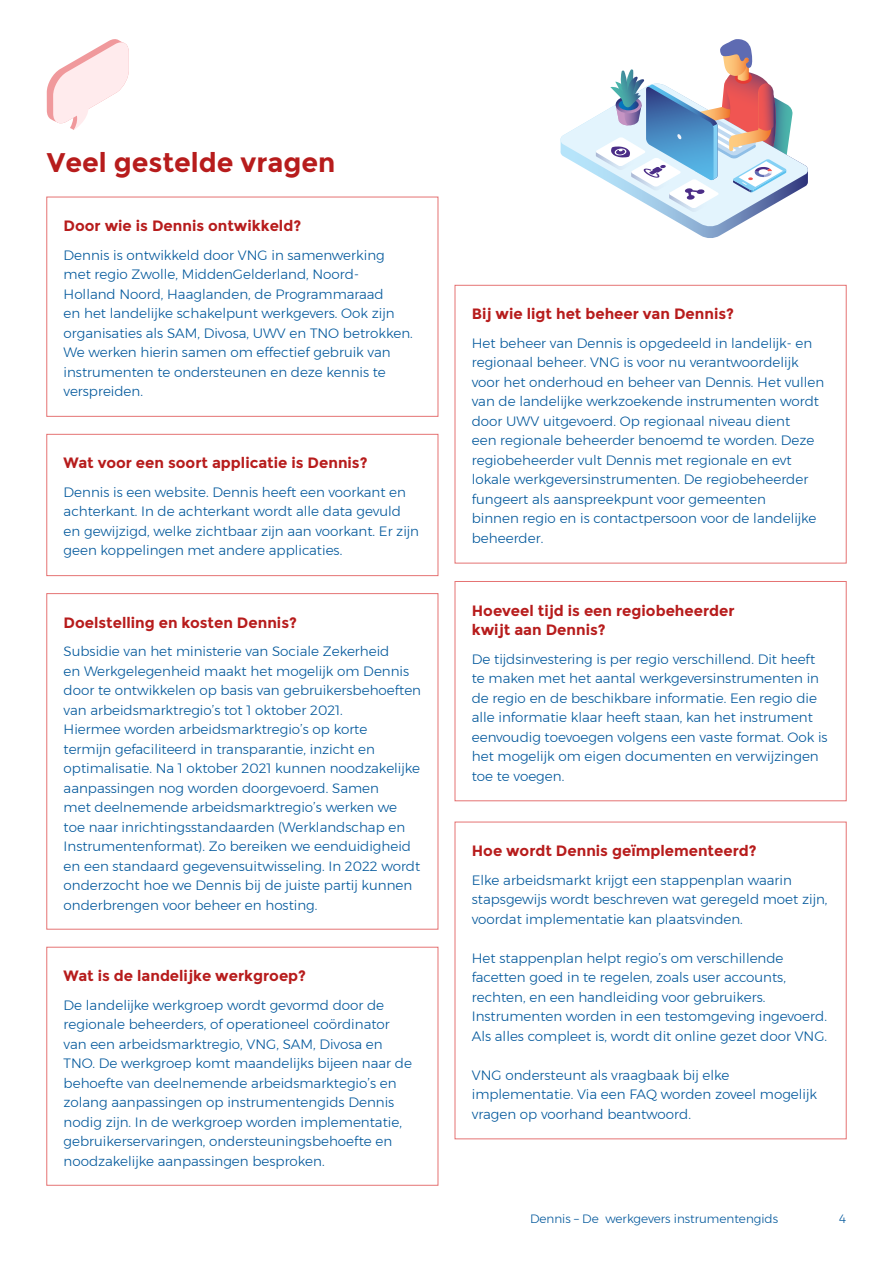
<style>
.page{position:relative;width:893px;height:1263px;background:#fff}
.page>*{position:absolute;margin:0;border:0;box-sizing:border-box;transform-origin:0 0}
.VNG_-_Omslag_titel_b{font:700 27px "Montserrat";color:#b71c1c}
.t1{font:700 15px/19.5px "Montserrat";color:#b71c1c}
.t2{font:300 13.5px/19.5px "Montserrat";color:#01579b}
.t3{font:300 12px "Montserrat";color:#01579b}
</style>
<div class="page">
<svg style="left:560px;top:39px;width:248px;height:199px"></svg>
<svg style="left:47px;top:39px;width:82px;height:91px"></svg>
<div style="left:46px;top:197px;width:392px;height:220px;border:1px solid #e57373"></div>
<div style="left:46px;top:434px;width:392px;height:142px;border:1px solid #e57373"></div>
<div style="left:46px;top:593px;width:392px;height:336px;border:1px solid #e57373"></div>
<div style="left:455px;top:285px;width:392px;height:278px;border:1px solid #e57373"></div>
<div style="left:455px;top:581px;width:392px;height:220px;border:1px solid #e57373"></div>
<div style="left:455px;top:822px;width:392px;height:317px;border:1px solid #e57373"></div>
<div style="left:46px;top:947px;width:392px;height:238px;border:1px solid #e57373"></div>
<p class="VNG_-_Omslag_titel_b" style="left:47px;top:146px;width:290px">Veel gestelde vragen</p>
<p class="t1" style="left:64px;top:216px;width:239px">Door wie is Dennis ontwikkeld?</p>
<p class="t2" style="left:64px;top:245px;width:351px">Dennis is ontwikkeld door VNG in samenwerking met regio Zwolle, MiddenGelderland, Noord-Holland Noord, Haaglanden, de Programmaraad<br>en het landelijke schakelpunt werkgevers. Ook zijn organisaties als SAM, Divosa, UWV en TNO betrokken.<br>We werken hierin samen om effectief gebruik van instrumenten te ondersteunen en deze kennis te verspreiden.</p>
<p class="t1" style="left:64px;top:453px;width:306px">Wat voor een soort applicatie is Dennis?</p>
<p class="t2" style="left:64px;top:482px;width:357px">Dennis is een website. Dennis heeft een voorkant en achterkant. In de achterkant wordt alle data gevuld en gewijzigd, welke zichtbaar zijn aan voorkant. Er zijn geen koppelingen met andere applicaties.</p>
<p class="t1" style="left:64px;top:613px;width:235px">Doelstelling en kosten Dennis?</p>
<p class="t2" style="left:64px;top:641px;width:359px">Subsidie van het ministerie van Sociale Zekerheid<br>en Werkgelegenheid maakt het mogelijk om Dennis door te ontwikkelen op basis van gebruikersbehoeften van arbeidsmarktregio’s tot 1 oktober 2021.<br>Hiermee worden arbeidsmarktregio’s op korte<br>termijn gefaciliteerd in transparantie, inzicht en optimalisatie. Na 1 oktober 2021 kunnen noodzakelijke aanpassingen nog worden doorgevoerd. Samen<br>met deelnemende arbeidsmarktregio’s werken we toe naar inrichtingsstandaarden (Werklandschap en Instrumentenformat). Zo bereiken we eenduidigheid en een standaard gegevensuitwisseling. In 2022 wordt onderzocht hoe we Dennis bij de juiste partij kunnen onderbrengen voor beheer en hosting.</p>
<p class="t1" style="left:64px;top:966px;width:244px">Wat is de landelijke werkgroep?</p>
<p class="t2" style="left:64px;top:995px;width:350px">De landelijke werkgroep wordt gevormd door de regionale beheerders, of operationeel coördinator van een arbeidsmarktregio, VNG, SAM, Divosa en TNO. De werkgroep komt maandelijks bijeen naar de behoefte van deelnemende arbeidsmarktegio’s en zolang aanpassingen op instrumentengids Dennis nodig zijn. In de werkgroep worden implementatie, gebruikerservaringen, ondersteuningsbehoefte en noodzakelijke aanpassingen besproken.</p>
<p class="t1" style="left:472px;top:304px;width:264px">Bij wie ligt het beheer van Dennis?</p>
<p class="t2" style="left:472px;top:333px;width:354px">Het beheer van Dennis is opgedeeld in landelijk- en regionaal beheer. VNG is voor nu verantwoordelijk voor het onderhoud en beheer van Dennis. Het vullen van de landelijke werkzoekende instrumenten wordt door UWV uitgevoerd. Op regionaal niveau dient<br>een regionale beheerder benoemd te worden. Deze regiobeheerder vult Dennis met regionale en evt lokale werkgeversinstrumenten. De regiobeheerder fungeert als aanspreekpunt voor gemeenten<br>binnen regio en is contactpersoon voor de landelijke beheerder.</p>
<p class="t1" style="left:472px;top:600px;width:264px">Hoeveel tijd is een regiobeheerder kwijt aan Dennis?</p>
<p class="t2" style="left:472px;top:649px;width:357px">De tijdsinvestering is per regio verschillend. Dit heeft te maken met het aantal werkgeversinstrumenten in de regio en de beschikbare informatie. Een regio die alle informatie klaar heeft staan, kan het instrument eenvoudig toevoegen volgens een vaste format. Ook is het mogelijk om eigen documenten en verwijzingen toe te voegen.</p>
<p class="t1" style="left:472px;top:841px;width:286px">Hoe wordt Dennis geïmplementeerd?</p>
<p class="t2" style="left:472px;top:870px;width:357px">Elke arbeidsmarkt krijgt een stappenplan waarin stapsgewijs wordt beschreven wat geregeld moet zijn, voordat implementatie kan plaatsvinden.</p>
<p class="t2" style="left:472px;top:948px;width:357px">Het stappenplan helpt regio’s om verschillende facetten goed in te regelen, zoals user accounts, rechten, en een handleiding voor gebruikers.<br>Instrumenten worden in een testomgeving ingevoerd.<br>Als alles compleet is, wordt dit online gezet door VNG.</p>
<p class="t2" style="left:472px;top:1065px;width:347px">VNG ondersteunt als vraagbaak bij elke implementatie. Via een FAQ worden zoveel mogelijk vragen op voorhand beantwoord.</p>
<p class="t3" style="left:530px;top:1209px;width:250px">Dennis – De werkgevers instrumentengids</p>
<p class="t3" style="left:839px;top:1209px;width:9px">4</p>
</div>
